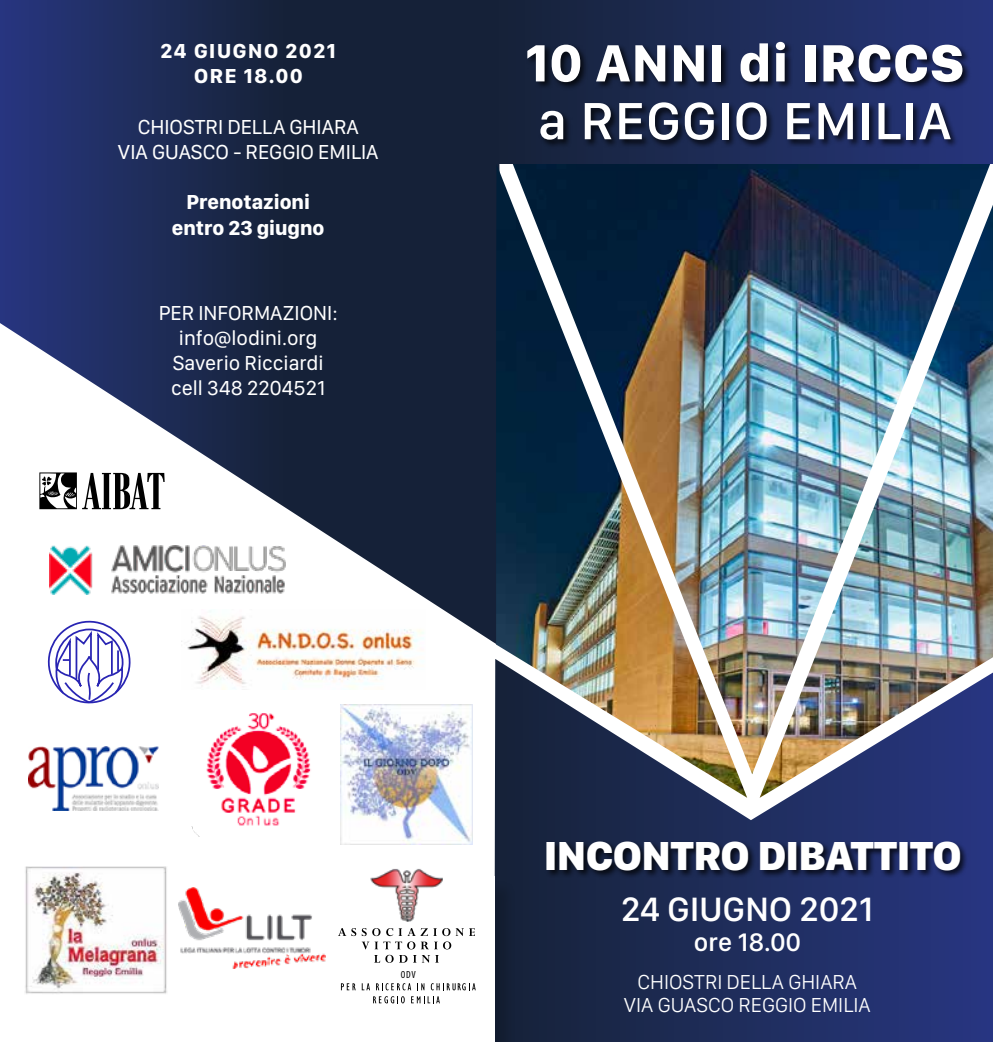
<style>
.page{position:relative;width:993px;height:1042px;background:#fff}
.page>*{position:absolute;margin:0;border:0;box-sizing:border-box;transform-origin:0 0}
.t1{font:500 54.25px/57.8px "SF Compact Display";letter-spacing:.03em;color:#fff}
.t2{font:800 42px "SF Compact Display";color:#fff}
.t3{font:500 35px "SF Compact Display";letter-spacing:.01em;color:#fff}
.t4{font:500 26.25px "SF Compact Display";letter-spacing:.01em;color:#fff}
.t5{font:21px/25.2px "SF Compact Display";color:#fff;text-align:center}
.t6{font:300 21px/22.8px "SF Compact Display";color:#fff;text-align:center}
.t7{font:700 21px/25.2px "SF Compact Display";color:#fff;text-align:center}
.t8{font:700 21px/25.2px "SF Compact Display";letter-spacing:.08em;color:#fff;text-align:center}
.t9{font:condensed 10.33px "Myriad Pro";color:#000}
.s1{font-weight:700}
.s2{font-weight:800}
</style>
<div class="page">
<svg style="left:0;top:0;width:496px;height:339px;background:#1a274c"></svg>
<svg style="left:25px;top:339px;width:471px;height:506px"></svg>
<img style="left:747px;top:164px;width:243px;height:495px">
<img style="left:496px;top:164px;width:251px;height:495px">
<img style="left:759px;top:205px;width:233px;height:454px">
<img style="left:494px;top:659px;width:498px;height:383px">
<div style="left:544px;top:840px;width:424px;height:39px;background:#000;opacity:.75"></div>
<div style="left:0;top:879px;width:515px;height:163px;background:#131e33"></div>
<div style="left:0;top:877px;width:494px;height:165px;background:#fff"></div>
<svg style="left:39px;top:472px;width:126px;height:37px"></svg>
<img style="left:340px;top:704px;width:132px;height:140px">
<img style="left:181px;top:609px;width:244px;height:80px">
<svg style="left:41px;top:616px;width:96px;height:88px"></svg>
<img style="left:191px;top:704px;width:121px;height:134px">
<img style="left:49px;top:546px;width:237px;height:48px">
<img style="left:28px;top:746px;width:130px;height:64px">
<img style="left:25px;top:866px;width:142px;height:128px">
<img style="left:179px;top:887px;width:146px;height:82px">
<svg style="left:338px;top:928px;width:137px;height:21px"></svg>
<svg style="left:374px;top:955px;width:19px;height:8px"></svg>
<svg style="left:399px;top:955px;width:8px;height:7px"></svg>
<svg style="left:413px;top:955px;width:25px;height:7px"></svg>
<svg style="left:341px;top:983px;width:14px;height:7px"></svg>
<svg style="left:361px;top:983px;width:9px;height:7px"></svg>
<svg style="left:376px;top:983px;width:35px;height:7px"></svg>
<svg style="left:417px;top:983px;width:7px;height:7px"></svg>
<svg style="left:373px;top:996px;width:31px;height:7px"></svg>
<svg style="left:411px;top:996px;width:28px;height:7px"></svg>
<img style="left:370px;top:868px;width:73px;height:53px">
<svg style="left:430px;top:983px;width:45px;height:7px"></svg>
<div style="left:494px;top:0;width:498px;height:164px;background:linear-gradient(to right,#162237,#27357c)"></div>
<div style="left:526px;top:40px;width:444px;height:109px;background:#000;opacity:.75"></div>
<p class="t8" style="left:160px;top:38px;width:177px">24 GIUGNO 2021<br>ORE 18.00</p>
<p class="t5" style="left:118px;top:114px;width:262px">CHIOSTRI DELLA GHIARA<br>VIA GUASCO - REGGIO EMILIA</p>
<p class="t7" style="left:172px;top:189px;width:154px">Prenotazioni entro 23 giugno</p>
<p class="t5" style="left:159px;top:300px;width:180px">PER INFORMAZIONI: info@lodini.org<br>Saverio Ricciardi cell 348 2204521</p>
<h1 class="t1" style="left:525px;top:33px;width:440px"><span class="s1">10 ANNI di</span> <span class="s2">IRCCS </span>a REGGIO EMILIA</h1>
<p class="t9" style="left:401px;top:968px;width:17px">ODV</p>
<h2 class="t2" style="left:544px;top:817px;width:418px">INCONTRO DIBATTITO</h2>
<h3 class="t3" style="left:621px;top:881px;width:253px">24 GIUGNO 2021</h3>
<p class="t4" style="left:693px;top:921px;width:109px">ore 18.00</p>
<p class="t6" style="left:623px;top:971px;width:248px">CHIOSTRI DELLA GHIARA<br>VIA GUASCO REGGIO EMILIA</p>
</div>
